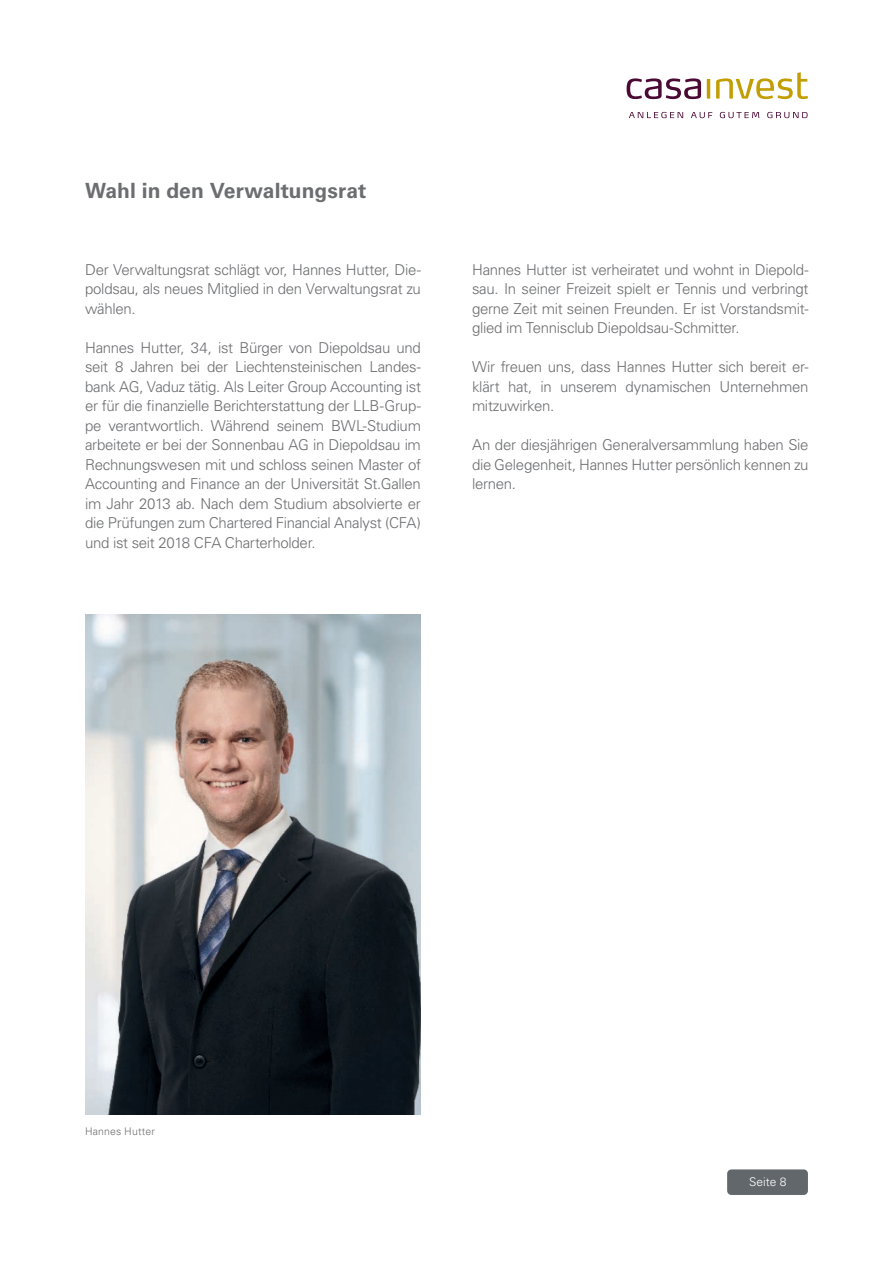
<style>
.page{position:relative;width:893px;height:1263px;background:#fff}
.page>*{position:absolute;margin:0;border:0;box-sizing:border-box;transform-origin:0 0}
.t1{font:700 21px "Univers LT Std";letter-spacing:.005em;color:#6c6d70}
.t2{font:300 15px/19.5px "Univers LT Std";letter-spacing:-.02em;color:#6c6d70;text-align:justify}
.t3{font:300 12px "Univers LT Std";color:#fff}
.t4{font:300 10.5px "Univers LT Std";letter-spacing:.015em;color:#6c6d70}
</style>
<div class="page">
<svg style="left:629px;top:112px;width:54px;height:6px"></svg>
<svg style="left:691px;top:112px;width:21px;height:6px"></svg>
<svg style="left:720px;top:112px;width:39px;height:6px"></svg>
<svg style="left:767px;top:112px;width:41px;height:6px"></svg>
<svg style="left:627px;top:78px;width:74px;height:21px"></svg>
<hr style="left:707px;top:79px;width:3px;height:20px;background:#c29e05">
<svg style="left:716px;top:72px;width:92px;height:27px"></svg>
<div style="left:727px;top:1169px;width:81px;height:26px;background:#62676b;border-radius:4px"></div>
<img style="left:85px;top:614px;width:336px;height:500px">
<h1 class="t1" style="left:85px;top:178px;width:283px">Wahl in den Verwaltungsrat</h1>
<p class="t2" style="left:85px;top:259px;width:337px">Der Verwaltungsrat schlägt vor, Hannes Hutter, Die&shy;poldsau, als neues Mitglied in den Verwaltungsrat zu wählen.</p>
<p class="t2" style="left:85px;top:337px;width:337px">Hannes Hutter, 34, ist Bürger von Diepoldsau und seit 8 Jahren bei der Liechtensteinischen Landes&shy;bank AG, Vaduz tätig. Als Leiter Group Accounting ist er für die finanzielle Berichterstattung der LLB-Grup&shy;pe verantwortlich. Während seinem BWL-Studium arbeitete er bei der Sonnenbau AG in Diepoldsau im Rechnungswesen mit und schloss seinen Master of Accounting and Finance an der Universität St.Gallen im Jahr 2013 ab. Nach dem Studium absolvierte er die Prüfungen zum Chartered Financial Analyst (CFA) und ist seit 2018 CFA Charterholder.</p>
<p class="t2" style="left:472px;top:259px;width:338px">Hannes Hutter ist verheiratet und wohnt in Diepold&shy;sau. In seiner Freizeit spielt er Tennis und verbringt gerne Zeit mit seinen Freunden. Er ist Vorstandsmit&shy;glied im Tennisclub Diepoldsau-Schmitter.</p>
<p class="t2" style="left:472px;top:357px;width:338px">Wir freuen uns, dass Hannes Hutter sich bereit er&shy;klärt hat, in unserem dynamischen Unternehmen mitzuwirken.</p>
<p class="t2" style="left:472px;top:435px;width:338px">An der diesjährigen Generalversammlung haben Sie die Gelegenheit, Hannes Hutter persönlich kennen zu lernen.</p>
<p class="t4" style="left:85px;top:1125px;width:71px">Hannes Hutter</p>
<p class="t3" style="left:749px;top:1174px;width:39px">Seite 8</p>
</div>
